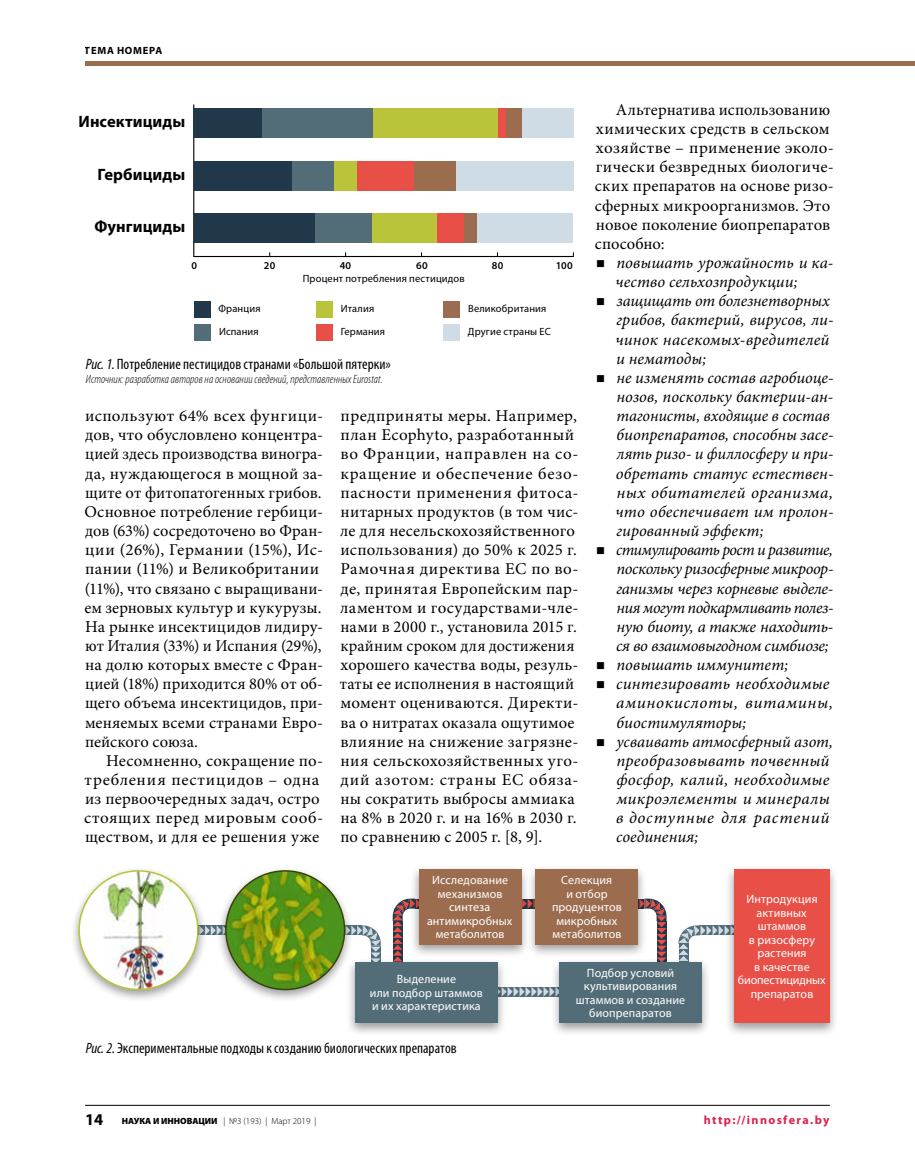
<style>
.page{position:relative;width:915px;height:1170px;background:#fff}
.page>*{position:absolute;margin:0;border:0;box-sizing:border-box;transform-origin:0 0}
.t1{font:16.5px/19.2px "Minion Pro";letter-spacing:.015em;color:#000}
.t2{font:italic 16.5px/19.2px "Minion Pro";color:#000}
.t3{font:700 16.5px "Myriad Pro";letter-spacing:.005em;color:#000}
.t4{font:condensed 15px "Myriad Pro";letter-spacing:.005em;color:#000}
.t5{font:12px/13.5px "Myriad Pro";letter-spacing:.01em;color:#fff;text-align:center}
.t6{font:italic 300 condensed 12px "Myriad Pro";letter-spacing:.005em;color:#000}
.t7{font:700 12px "Myriad Pro";letter-spacing:.115em;color:#db214b}
.t8{font:10.5px "Myriad Pro";letter-spacing:.015em;color:#000}
.t9{font:600 10.5px "Myriad Pro";letter-spacing:.02em;color:#000}
.t10{font:700 10.5px "Myriad Pro";letter-spacing:.065em;color:#000}
.t11{font:300 9px "Myriad Pro";color:#000}
.s1{font-style:italic}
.s2{font-weight:700;font-size:16.5px}
.s3{font-weight:900}
</style>
<div class="page">
<svg style="left:208px;top:898px;width:458px;height:98px"></svg>
<svg style="left:678px;top:925px;width:46px;height:32px"></svg>
<div style="left:69px;top:865px;width:139px;height:138px;background:#000;opacity:.4"></div>
<div style="left:79px;top:870px;width:119px;height:119px;background:#fff;border-radius:50%"></div>
<img style="left:103px;top:870px;width:83px;height:119px">
<div style="left:78px;top:870px;width:120px;height:120px;border:2px solid #b9c43a;border-radius:50%"></div>
<div style="left:216px;top:865px;width:138px;height:138px;background:#000;opacity:.4"></div>
<img style="left:226px;top:870px;width:118px;height:119px">
<div style="left:225px;top:870px;width:120px;height:120px;border:2px solid #3b430c;border-radius:50%"></div>
<div style="left:346px;top:957px;width:160px;height:79px;background:#000;opacity:.4"></div>
<div style="left:355px;top:962px;width:142px;height:61px;background:#536d78"></div>
<div style="left:550px;top:957px;width:160px;height:79px;background:#000;opacity:.4"></div>
<div style="left:559px;top:962px;width:142px;height:61px;background:#536d78"></div>
<div style="left:409px;top:864px;width:238px;height:94px;background:#000;opacity:.4"></div>
<div style="left:418px;top:869px;width:103px;height:75px;background:#9c6c4e"></div>
<div style="left:535px;top:869px;width:103px;height:75px;background:#9c6c4e"></div>
<div style="left:724px;top:864px;width:114px;height:172px;background:#000;opacity:.4"></div>
<div style="left:733px;top:869px;width:96px;height:154px;background:#e85047"></div>
<hr style="left:85px;top:61px;width:829px;height:4px;background:#9c6c4e">
<hr style="left:194px;top:256px;width:379px;height:1px;background:#000">
<hr style="left:193px;top:104px;width:1px;height:153px;background:#000">
<div style="left:194px;top:108px;width:68px;height:30px;background:#21374a"></div>
<div style="left:521px;top:108px;width:52px;height:30px;background:#d0dce5"></div>
<div style="left:506px;top:108px;width:15px;height:30px;background:#9c6c4e"></div>
<div style="left:497px;top:108px;width:9px;height:30px;background:#e85047"></div>
<div style="left:372px;top:108px;width:125px;height:30px;background:#b9c43a"></div>
<div style="left:262px;top:108px;width:110px;height:30px;background:#536d78"></div>
<div style="left:194px;top:161px;width:98px;height:29px;background:#21374a"></div>
<div style="left:455px;top:161px;width:118px;height:29px;background:#d0dce5"></div>
<div style="left:414px;top:161px;width:41px;height:29px;background:#9c6c4e"></div>
<div style="left:357px;top:161px;width:57px;height:29px;background:#e85047"></div>
<div style="left:334px;top:161px;width:23px;height:29px;background:#b9c43a"></div>
<div style="left:292px;top:161px;width:42px;height:29px;background:#536d78"></div>
<div style="left:194px;top:213px;width:121px;height:30px;background:#21374a"></div>
<div style="left:476px;top:213px;width:97px;height:30px;background:#d0dce5"></div>
<div style="left:463px;top:213px;width:13px;height:30px;background:#9c6c4e"></div>
<div style="left:436px;top:213px;width:27px;height:30px;background:#e85047"></div>
<div style="left:372px;top:213px;width:64px;height:30px;background:#b9c43a"></div>
<div style="left:315px;top:213px;width:57px;height:30px;background:#536d78"></div>
<hr style="left:85px;top:1104px;width:744px;height:1px;background:#000">
<div style="left:194px;top:301px;width:17px;height:16px;background:#21374a"></div>
<div style="left:316px;top:324px;width:16px;height:17px;background:#e85047"></div>
<div style="left:194px;top:324px;width:17px;height:17px;background:#536d78"></div>
<div style="left:443px;top:301px;width:17px;height:16px;background:#9c6c4e"></div>
<div style="left:316px;top:301px;width:16px;height:16px;background:#b9c43a"></div>
<div style="left:443px;top:324px;width:17px;height:17px;background:#d0dce5"></div>
<p class="t10" style="left:85px;top:44px;width:79px">ТЕМА НОМЕРА</p>
<p class="t3" style="left:79px;top:113px;width:108px">Инсектициды</p>
<p class="t3" style="left:97px;top:165px;width:89px">Гербициды</p>
<p class="t3" style="left:94px;top:217px;width:92px">Фунгициды</p>
<p class="t9" style="left:191px;top:259px;width:7px">0</p>
<p class="t9" style="left:264px;top:259px;width:13px">20</p>
<p class="t9" style="left:339px;top:259px;width:13px">40</p>
<p class="t9" style="left:416px;top:259px;width:13px">60</p>
<p class="t9" style="left:491px;top:259px;width:13px">80</p>
<p class="t9" style="left:555px;top:259px;width:18px">100</p>
<p class="t8" style="left:303px;top:273px;width:163px">Процент потребления пестицидов</p>
<p class="t8" style="left:340px;top:302px;width:35px">Италия</p>
<p class="t8" style="left:468px;top:302px;width:80px">Великобритания</p>
<p class="t8" style="left:468px;top:326px;width:84px">Другие страны ЕС</p>
<p class="t8" style="left:218px;top:302px;width:43px">Франция</p>
<p class="t8" style="left:219px;top:326px;width:41px">Испания</p>
<p class="t8" style="left:340px;top:326px;width:46px">Германия</p>
<p class="t4" style="left:86px;top:355px;width:306px"><span class="s1">Рис. 1</span>. Потребление пестицидов странами «Большой пятерки»</p>
<p class="t6" style="left:86px;top:372px;width:298px">Источник: разработка авторов наосновании сведений, представленных Eurostat.</p>
<p class="t1" style="left:84px;top:406px;width:240px">используют 64% всех фунгици&shy;дов, что обусловлено концентра&shy;цией здесь производства виногра&shy;да, нуждающегося в мощной за&shy;щите от фитопатогенных грибов.<br>Основное потребление гербици&shy;дов (63%) сосредоточено во Фран&shy;ции (26%), Германии (15%), Ис&shy;пании (11%) и Великобритании (11%), что связано с выращивани&shy;ем зерновых культур и кукурузы.<br>На рынке инсектицидов лидиру&shy;ют Италия (33%) и Испания (29%), на долю которых вместе с Фран&shy;цией (18%) приходится 80% от об&shy;щего объема инсектицидов, при&shy;меняемых всеми странами Евро&shy;пейского союза.</p>
<p class="t1" style="left:84px;top:751px;width:240px;text-indent:22px">Несомненно, сокращение по&shy;требления пестицидов – одна из первоочередных задач, остро стоящих перед мировым сооб&shy;ществом, и для ее решения уже</p>
<p class="t1" style="left:340px;top:406px;width:240px">предприняты меры. Например, план Ecophyto, разработанный во Франции, направлен на со&shy;кращение и обеспечение безо&shy;пасности применения фитоса&shy;нитарных продуктов (в том чис&shy;ле для несельскохозяйственного использования) до 50% к 2025 г.<br>Рамочная директива ЕС по во&shy;де, принятая Европейским пар&shy;ламентом и государствами-чле&shy;нами в 2000 г., установила 2015 г. крайним сроком для достижения хорошего качества воды, резуль&shy;таты ее исполнения в настоящий момент оцениваются. Директи&shy;ва о нитратах оказала ощутимое влияние на снижение загрязне&shy;ния сельскохозяйственных уго&shy;дий азотом: страны ЕС обяза&shy;ны сократить выбросы аммиака на 8% в 2020 г. и на 16% в 2030 г. по сравнению с 2005 г. [8, 9].</p>
<p class="t1" style="left:594px;top:100px;width:240px;text-indent:21px">Альтернатива использованию химических средств в сельском хозяйстве – применение эколо&shy;гически безвредных биологиче&shy;ских препаратов на основе ризо&shy;сферных микроорганизмов. Это новое поколение биопрепаратов способно:</p>
<p class="t2" style="left:615px;top:253px;width:219px">повышать урожайность и ка&shy;чество сельхозпродукции; защищать от болезнетворных грибов, бактерий, вирусов, ли&shy;чинок насекомых-вредителей и нематоды;<br>не изменять состав агробиоце&shy;нозов, поскольку бактерии-ан&shy;тагонисты, входящие в состав биопрепаратов, способны засе&shy;лять ризо- и филлосферу и при&shy;обретать статус естествен&shy;ных обитателей организма, что обеспечивает им пролон&shy;гированный эффект; стимулировать рост и развитие, поскольку ризосферные микроор&shy;ганизмы через корневые выделе&shy;ния могут подкармливать полез&shy;ную биоту, а также находить&shy;ся во взаимовыгодном симбиозе; повышать иммунитет; синтезировать необходимые аминокислоты, витамины, биостимуляторы;<br>усваивать атмосферный азот, преобразовывать почвенный фосфор, калий, необходимые микроэлементы и минералы в доступные для растений соединения;</p>
<p class="t5" style="left:427px;top:873px;width:87px">Исследование механизмов синтеза антимикробных метаболитов</p>
<p class="t5" style="left:552px;top:873px;width:71px">Селекция<br>и отбор продуцентов микробных метаболитов</p>
<p class="t5" style="left:370px;top:972px;width:114px">Выделение<br>или подбор штаммов и их характеристика</p>
<p class="t5" style="left:575px;top:966px;width:111px">Подбор условий культивирования штаммов и создание биопрепаратов</p>
<p class="t4" style="left:86px;top:1039px;width:372px"><span class="s1">Рис. 2</span>. Экспериментальные подходы к созданию биологических препаратов</p>
<p class="t5" style="left:737px;top:892px;width:89px">Интродукция активных штаммов<br>в ризосферу растения<br>в качестве биопестицидных препаратов</p>
<p class="t11" style="left:85px;top:1116px;width:232px"><span class="s2">14</span> <span class="s3">НАУКА И ИННОВАЦИИ</span> | №3 (193) | Март 2019 |</p>
<p class="t7" style="left:703px;top:1113px;width:127px">http://innosfera.by</p>
</div>
